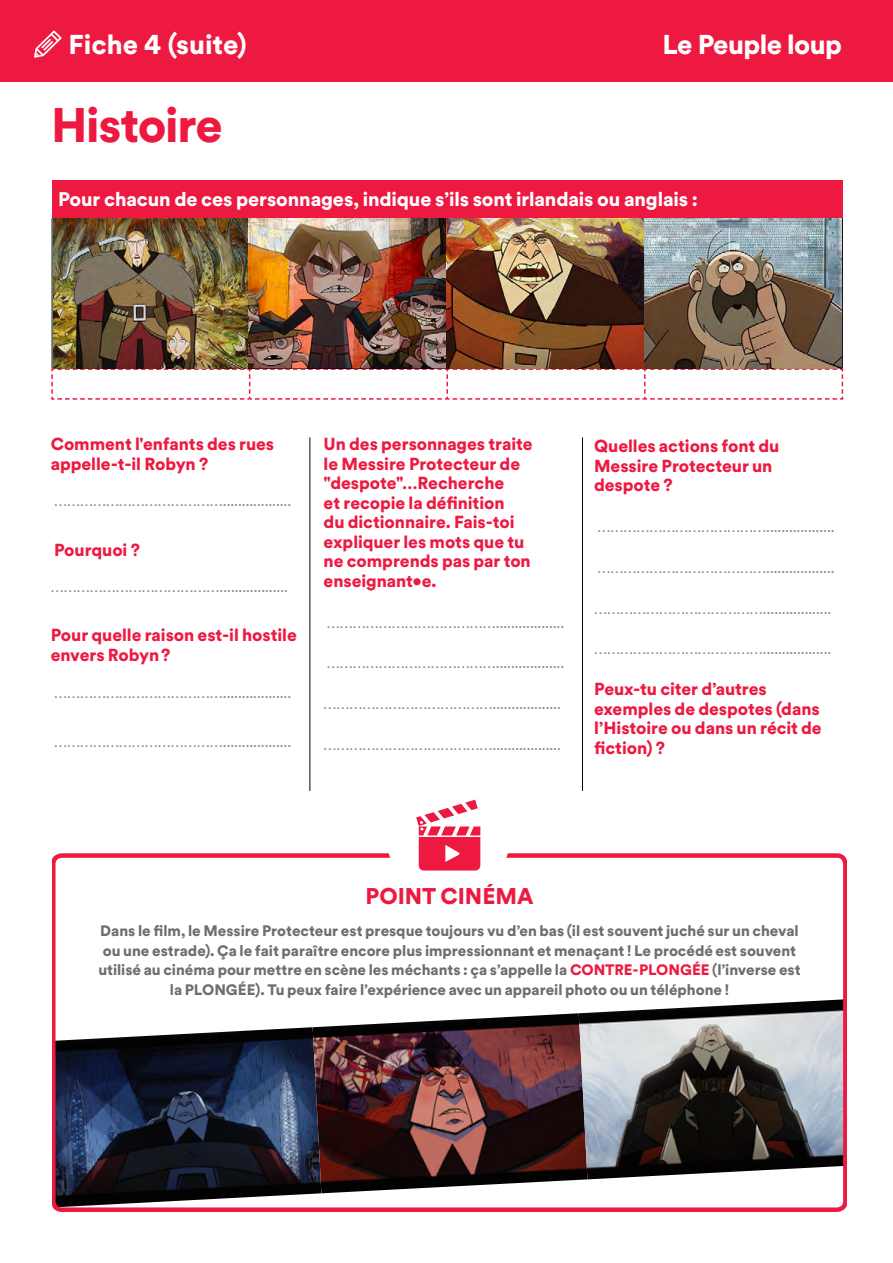
<style>
.page{position:relative;width:893px;height:1263px;background:#fff}
.page>*{position:absolute;margin:0;border:0;box-sizing:border-box;transform-origin:0 0}
.Titre_fiche{font:900 48px "Circular Spotify Text";letter-spacing:-.025em;color:#ed1941}
.t1{font:900 27px "Circular Spotify Text";letter-spacing:-.015em;color:#fff}
.t2{font:900 22.5px "Circular Spotify Text";color:#ed1941}
.chapo_13_pts{font:900 19.5px "Circular Spotify Text";letter-spacing:-.005em;color:#fff}
.chapo_13_pts-2{font:900 17.25px/19.5px "Circular Spotify Text";letter-spacing:-.005em;color:#ed1941}
.chapo_13_pts-3{font:15px "Circular Spotify Text";color:#888a8c}
.t3{font:900 15px/19.5px "Circular Spotify Text";color:#6d6e71;text-align:center}
.s1{color:#ed1941}
</style>
<div class="page">
<div style="left:0;top:0;width:893px;height:82px;background:#ed1941"></div>
<svg style="left:34px;top:31px;width:28px;height:27px"></svg>
<img style="left:56px;top:1027px;width:265px;height:180px">
<img style="left:313px;top:1013px;width:274px;height:180px">
<img style="left:579px;top:999px;width:264px;height:180px">
<div style="left:51px;top:853px;width:797px;height:359px;border:4px solid #ed1941;border-radius:9px"></div>
<div style="left:52px;top:180px;width:790px;height:38px;background:#ed1941"></div>
<hr style="left:52px;top:218px;width:1px;height:150px;background:#000">
<hr style="left:842px;top:218px;width:1px;height:150px;background:#000">
<svg style="left:51px;top:368px;width:793px;height:32px"></svg>
<hr style="left:310px;top:437px;width:1px;height:354px;background:#000">
<hr style="left:582px;top:437px;width:1px;height:354px;background:#000">
<div style="left:386px;top:773px;width:125px;height:124px;background:#fff;border-radius:50%"></div>
<svg style="left:416px;top:800px;width:64px;height:70px"></svg>
<img style="left:53px;top:218px;width:789px;height:151px">
<p class="t1" style="left:68px;top:26px;width:180px">Fiche 4 (suite)</p>
<p class="Titre_fiche" style="left:51px;top:92px;width:173px">Histoire</p>
<h2 class="t1" style="left:662px;top:26px;width:181px">Le Peuple loup</h2>
<p class="chapo_13_pts" style="left:58px;top:186px;width:641px">Pour chacun de ces personnages, indique s’ils sont irlandais ou anglais :</p>
<p class="chapo_13_pts-2" style="left:51px;top:435px;width:225px">Comment l'enfants des rues appelle-t-il Robyn ?</p>
<p class="chapo_13_pts-3" style="left:54px;top:491px;width:239px">…………………………………..................</p>
<p class="chapo_13_pts-2" style="left:54px;top:540px;width:87px">Pourquoi ?</p>
<p class="chapo_13_pts-3" style="left:51px;top:577px;width:239px">…………………………………..................</p>
<p class="chapo_13_pts-2" style="left:51px;top:626px;width:248px">Pour quelle raison est-il hostile envers Robyn?</p>
<p class="chapo_13_pts-3" style="left:54px;top:682px;width:239px">…………………………………..................</p>
<p class="chapo_13_pts-3" style="left:54px;top:731px;width:239px">…………………………………..................</p>
<p class="chapo_13_pts-2" style="left:324px;top:435px;width:210px">Un des personnages traite le Messire Protecteur de "despote"…Recherche<br>et recopie la définition<br>du dictionnaire. Fais-toi expliquer les mots que tu ne comprends pas par ton enseignant•e.</p>
<p class="chapo_13_pts-3" style="left:327px;top:612px;width:239px">…………………………………..................</p>
<p class="chapo_13_pts-3" style="left:327px;top:653px;width:239px">…………………………………..................</p>
<p class="chapo_13_pts-3" style="left:324px;top:694px;width:239px">…………………………………..................</p>
<p class="chapo_13_pts-3" style="left:324px;top:734px;width:239px">…………………………………..................</p>
<p class="chapo_13_pts-2" style="left:594px;top:437px;width:187px">Quelles actions font du<br>Messire Protecteur un despote ?</p>
<p class="chapo_13_pts-3" style="left:597px;top:517px;width:239px">…………………………………..................</p>
<p class="chapo_13_pts-3" style="left:597px;top:557px;width:239px">…………………………………..................</p>
<p class="chapo_13_pts-3" style="left:594px;top:598px;width:239px">…………………………………..................</p>
<p class="chapo_13_pts-3" style="left:594px;top:639px;width:239px">…………………………………..................</p>
<p class="chapo_13_pts-2" style="left:594px;top:680px;width:229px">Peux-tu citer d’autres exemples de despotes (dans l’Histoire ou dans un récit de fiction) ?</p>
<p class="t2" style="left:365px;top:880px;width:170px">POINT CINÉMA</p>
<p class="t3" style="left:98px;top:921px;width:704px">Dans le film, le Messire Protecteur est presque toujours vu d’en bas (il est souvent juché sur un cheval ou une estrade). Ça le fait paraître encore plus impressionnant et menaçant ! Le procédé est souvent utilisé au cinéma pour mettre en scène les méchants : ça s’appelle la <span class="s1">CONTRE-PLONGÉE</span> (l’inverse est la PLONGÉE). Tu peux faire l’expérience avec un appareil photo ou un téléphone !</p>
</div>
